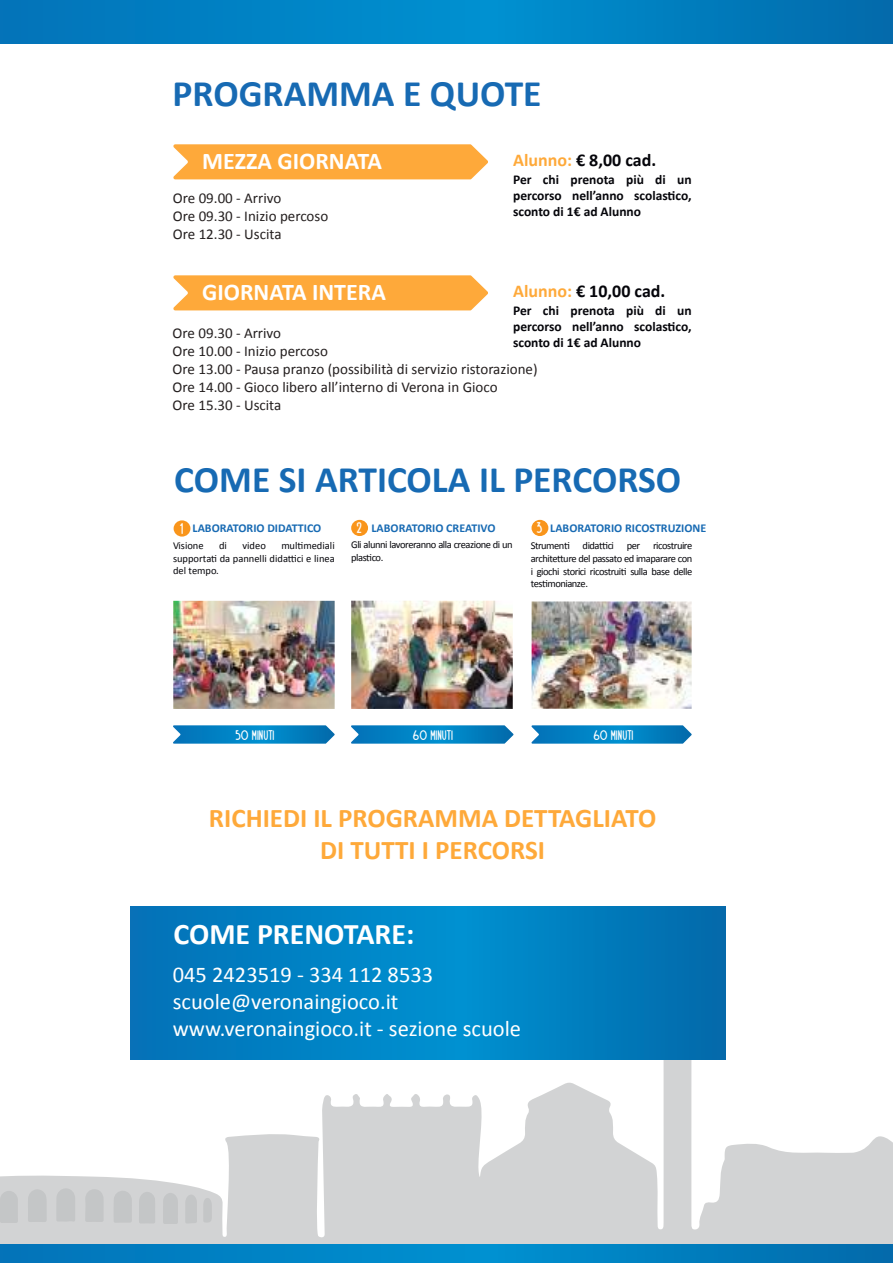
<style>
.page{position:relative;width:893px;height:1263px;background:#fff}
.page>*{position:absolute;margin:0;border:0;box-sizing:border-box;transform-origin:0 0}
.t1{font:700 37.5px "Calibri";color:#176ab3}
.t2{font:700 30px "Calibri";color:#fff}
.t3{font:700 27px/32.4px "Calibri";color:#fea93a;text-align:center}
.t4{font:700 24px "Calibri";color:#fff}
.t5{font:22.5px/27px "Calibri";color:#fff}
.t6{font:700 18px "Calibri";color:#05050a}
.t7{font:15.3px "Novito Nova";color:#fff}
.t8{font:15px/18px "Calibri";color:#241f1f}
.t9{font:700 13.5px/16.2px "Calibri";color:#05050a;text-align:justify}
.t10{font:700 12px "Calibri";color:#176ab3}
.t11{font:10.5px/12.6px "Calibri";letter-spacing:-.045em;color:#05050a;text-align:justify}
.t12{font:10.5px "Calibri";letter-spacing:-.005em;color:#05050a}
.s1{color:#fea93a}
.s2{font-family:"Novito Nova";font-weight:400;font-size:16.95px;color:#fff}
</style>
<div class="page">
<svg style="left:0;top:1059px;width:893px;height:186px;fill:#d2d3d4"></svg>
<svg style="left:56px;top:1188px;width:19px;height:33px"></svg>
<svg style="left:28px;top:1189px;width:19px;height:33px"></svg>
<svg style="left:85px;top:1189px;width:19px;height:33px"></svg>
<svg style="left:114px;top:1191px;width:18px;height:32px"></svg>
<svg style="left:0;top:1191px;width:18px;height:32px"></svg>
<svg style="left:139px;top:1192px;width:16px;height:31px"></svg>
<svg style="left:163px;top:1193px;width:15px;height:31px"></svg>
<svg style="left:185px;top:1194px;width:12px;height:29px"></svg>
<svg style="left:203px;top:1198px;width:9px;height:24px"></svg>
<svg style="left:130px;top:906px;width:596px;height:153px;background:#007ec0"></svg>
<svg style="left:0;top:1245px;width:893px;height:18px;background:#007fc1"></svg>
<svg style="left:173px;top:144px;width:315px;height:35px;background:#fead45"></svg>
<svg style="left:173px;top:275px;width:315px;height:35px;background:#fead45"></svg>
<svg style="left:0;top:0;width:893px;height:43px;background:#007fc1"></svg>
<svg style="left:173px;top:725px;width:162px;height:19px;background:#168ac6"></svg>
<svg style="left:351px;top:725px;width:163px;height:19px;background:#168ac6"></svg>
<svg style="left:531px;top:725px;width:161px;height:19px;background:#168ac6"></svg>
<div style="left:174px;top:520px;width:16px;height:17px;background:#f9951b;border-radius:50%"></div>
<img style="left:173px;top:601px;width:162px;height:108px">
<div style="left:351px;top:520px;width:17px;height:16px;background:#f9951b;border-radius:50%"></div>
<img style="left:351px;top:601px;width:162px;height:108px">
<div style="left:531px;top:520px;width:17px;height:16px;background:#f9951b;border-radius:50%"></div>
<img style="left:532px;top:601px;width:160px;height:108px">
<h1 class="t1" style="left:173px;top:67px;width:370px">PROGRAMMA E QUOTE</h1>
<h3 class="t4" style="left:202px;top:144px;width:181px">MEZZA GIORNATA</h3>
<h3 class="t6" style="left:513px;top:148px;width:145px"><span class="s1">Alunno:</span> € 8,00 cad.</h3>
<h3 class="t8" style="left:173px;top:188px;width:157px">Ore 09.00 - Arrivo<br>Ore 09.30 - Inizio percoso<br>Ore 12.30 - Uscita</h3>
<h3 class="t4" style="left:202px;top:275px;width:185px">GIORNATA INTERA</h3>
<p class="t9" style="left:513px;top:170px;width:180px">Per chi prenota più di un percorso nell’anno scolastico, sconto di 1€ ad Alunno</p>
<h3 class="t6" style="left:513px;top:279px;width:154px"><span class="s1">Alunno:</span> € 10,00 cad.</h3>
<p class="t9" style="left:513px;top:302px;width:180px">Per chi prenota più di un percorso nell’anno scolastico, sconto di 1€ ad Alunno</p>
<h3 class="t8" style="left:173px;top:324px;width:366px">Ore 09.30 - Arrivo<br>Ore 10.00 - Inizio percoso<br>Ore 13.00 - Pausa pranzo (possibilità di servizio ristorazione)<br>Ore 14.00 - Gioco libero all’interno di Verona in Gioco<br>Ore 15.30 - Uscita</h3>
<h1 class="t1" style="left:174px;top:453px;width:508px">COME SI ARTICOLA IL PERCORSO</h1>
<p class="t10" style="left:180px;top:519px;width:143px"><span class="s2">1</span> LABORATORIO DIDATTICO</p>
<p class="t10" style="left:356px;top:519px;width:141px"><span class="s2">2</span> LABORATORIO CREATIVO</p>
<p class="t10" style="left:536px;top:519px;width:171px"><span class="s2">3</span> LABORATORIO RICOSTRUZIONE</p>
<p class="t11" style="left:351px;top:538px;width:163px">Gli alunni lavoreranno alla creazione di un plastico.</p>
<p class="t11" style="left:173px;top:539px;width:163px;text-indent:108px">multimediali supportati da pannelli didattici e linea del tempo.</p>
<p class="t11" style="left:531px;top:539px;width:163px">Strumenti didattici per ricostruire architetture del passato ed imaparare con i giochi storici ricostruiti sulla base delle testimonianze.</p>
<p class="t12" style="left:173px;top:539px;width:32px">Visione</p>
<p class="t11" style="left:219px;top:539px;width:9px">di</p>
<p class="t11" style="left:242px;top:539px;width:25px">video</p>
<h3 class="t7" style="left:235px;top:728px;width:41px">50 MINUTI</h3>
<h3 class="t7" style="left:413px;top:728px;width:42px">60 MINUTI</h3>
<h3 class="t7" style="left:593px;top:728px;width:42px">60 MINUTI</h3>
<h3 class="t3" style="left:209px;top:801px;width:449px">RICHIEDI IL PROGRAMMA DETTAGLIATO<br>DI TUTTI I PERCORSI</h3>
<h2 class="t2" style="left:173px;top:913px;width:242px">COME PRENOTARE:</h2>
<h3 class="t5" style="left:173px;top:960px;width:350px">045 2423519 - 334 112 8533 scuole@veronaingioco.it www.veronaingioco.it - sezione scuole</h3>
</div>
